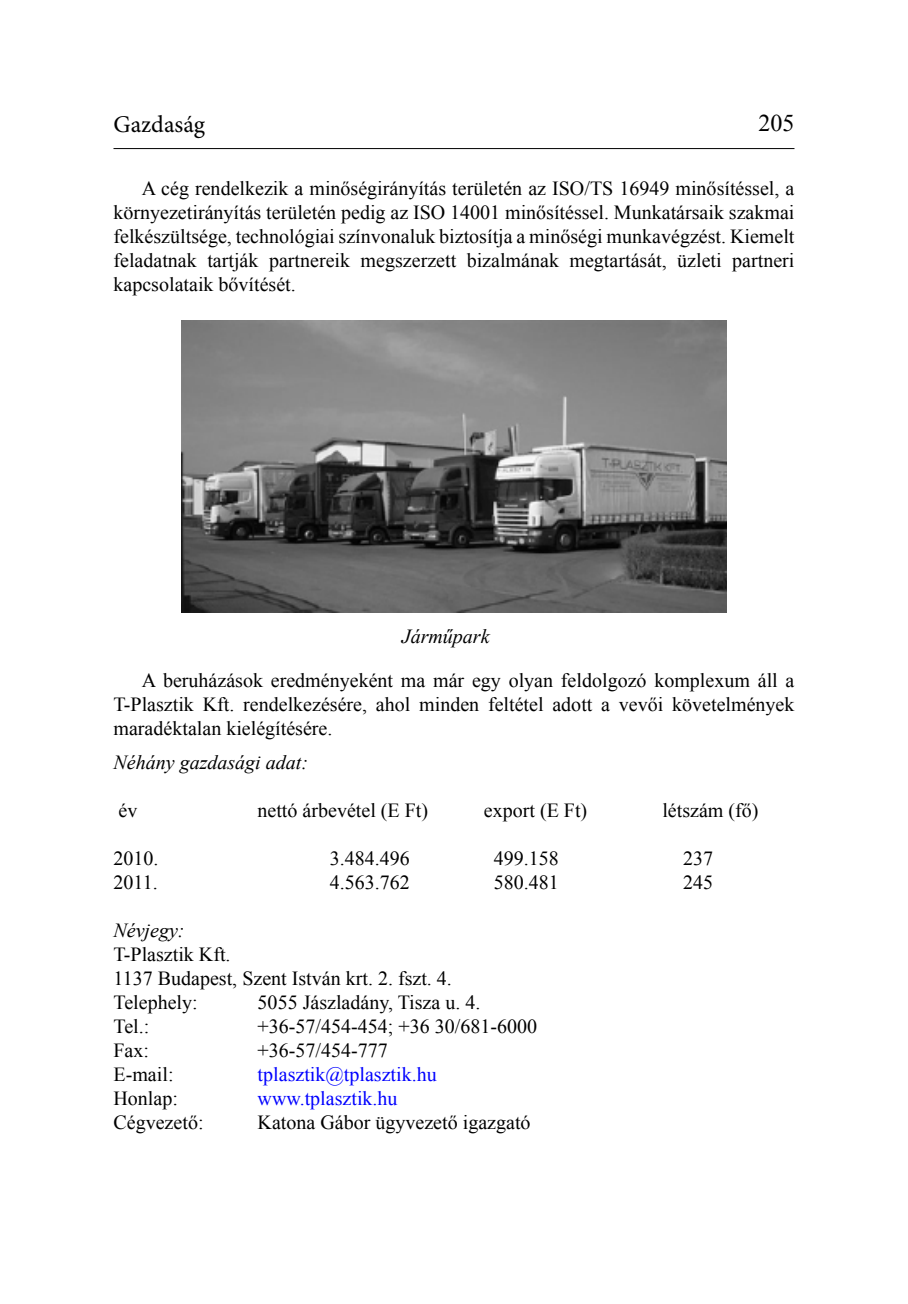
<style>
.page{position:relative;width:908px;height:1304px;background:#fff}
.page>*{position:absolute;margin:0;border:0;box-sizing:border-box;transform-origin:0 0}
.t1{font:24px "Minion Pro";color:#000}
.t2{font:24px "Times New Roman";color:#000}
.t3{font:20px/24px "Times New Roman";color:#000;text-align:justify}
.t4{font:20px "Times New Roman";color:#00f}
.t5{font:italic 20px "Times New Roman";color:#000}
</style>
<div class="page">
<hr style="left:113px;top:148px;width:681px;height:1px;background:#000">
<img style="left:181px;top:320px;width:545px;height:292px">
<p class="t1" style="left:113px;top:108px;width:93px">Gazdaság</p>
<p class="t2" style="left:758px;top:107px;width:37px">205</p>
<p class="t3" style="left:113px;top:176px;width:682px;text-indent:28px">A cég rendelkezik a minőségirányítás területén az ISO/TS 16949 minősítéssel, a környezetirányítás területén pedig az ISO 14001 minősítéssel. Munkatársaik szakmai felkészültsége, technológiai színvonaluk biztosítja a minőségi munkavégzést. Kiemelt feladatnak tartják partnereik megszerzett bizalmának megtartását, üzleti partneri kapcsolataik bővítését.</p>
<p class="t5" style="left:401px;top:623px;width:89px">Járműpark</p>
<p class="t3" style="left:113px;top:668px;width:682px;text-indent:28px">A beruházások eredményeként ma már egy olyan feldolgozó komplexum áll a T-Plasztik Kft. rendelkezésére, ahol minden feltétel adott a vevői követelmények maradéktalan kielégítésére.</p>
<p class="t5" style="left:113px;top:749px;width:196px">Néhány gazdasági adat:</p>
<p class="t3" style="left:118px;top:798px;width:20px">év</p>
<p class="t3" style="left:257px;top:798px;width:172px">nettó árbevétel (E Ft)</p>
<p class="t3" style="left:483px;top:798px;width:105px">export (E Ft)</p>
<p class="t3" style="left:662px;top:798px;width:98px">létszám (fő)</p>
<p class="t3" style="left:113px;top:846px;width:46px">2010.</p>
<p class="t3" style="left:329px;top:846px;width:81px">3.484.496</p>
<p class="t3" style="left:493px;top:846px;width:66px">499.158</p>
<p class="t3" style="left:682px;top:846px;width:31px">237</p>
<p class="t3" style="left:113px;top:870px;width:46px">2011.</p>
<p class="t3" style="left:329px;top:870px;width:81px">4.563.762</p>
<p class="t3" style="left:493px;top:870px;width:66px">580.481</p>
<p class="t3" style="left:682px;top:870px;width:31px">245</p>
<p class="t5" style="left:113px;top:917px;width:73px">Névjegy:</p>
<p class="t3" style="left:113px;top:942px;width:340px;text-align:left">T-Plasztik Kft.<br>1137 Budapest, Szent István krt. 2. fszt. 4.<br>Telephely:</p>
<p class="t3" style="left:257px;top:990px;width:224px">5055 Jászladány, Tisza u. 4.</p>
<p class="t3" style="left:113px;top:1014px;width:37px">Tel.:</p>
<p class="t3" style="left:257px;top:1014px;width:281px">+36-57/454-454; +36 30/681-6000</p>
<p class="t3" style="left:113px;top:1038px;width:37px">Fax:</p>
<p class="t3" style="left:257px;top:1038px;width:132px">+36-57/454-777</p>
<p class="t3" style="left:113px;top:1062px;width:61px">E-mail:</p>
<p class="t4" style="left:257px;top:1061px;width:180px">tplasztik@tplasztik.hu</p>
<p class="t3" style="left:113px;top:1086px;width:66px">Honlap:</p>
<p class="t4" style="left:257px;top:1085px;width:141px">www.tplasztik.hu</p>
<p class="t3" style="left:113px;top:1110px;width:91px">Cégvezető:</p>
<p class="t3" style="left:257px;top:1110px;width:274px">Katona Gábor ügyvezető igazgató</p>
</div>
